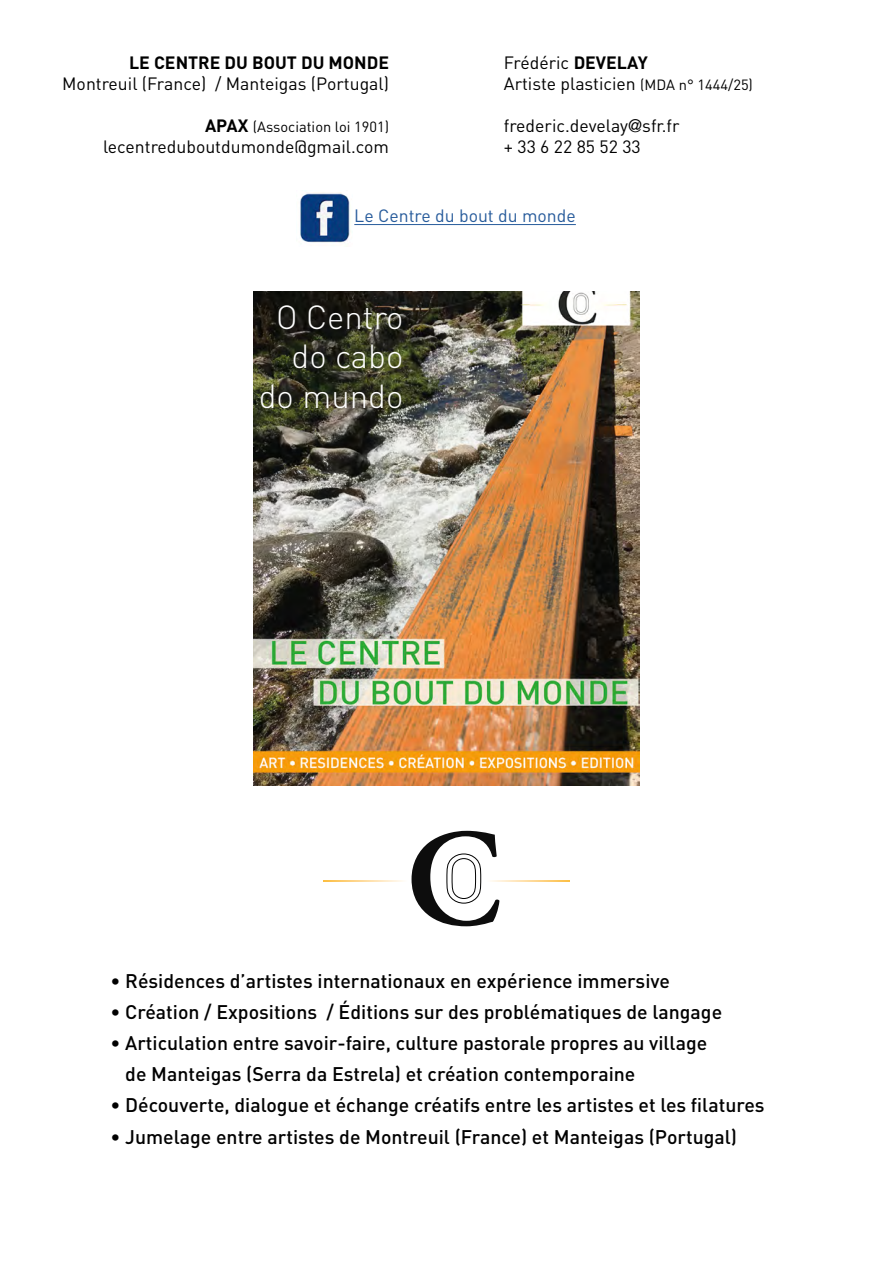
<style>
.page{position:relative;width:893px;height:1263px;background:#fff}
.page>*{position:absolute;margin:0;border:0;box-sizing:border-box;transform-origin:0 0}
.t1{font:300 33px/39.6px "DIN";color:#fff;text-align:right}
.t2{font:500 19.5px/31.2px "DIN";color:#000}
.t3{font:17.7px/21.1px "DIN";color:#000}
.t4{font:700 17.7px "DIN";color:#000}
.t5{font:17.7px "DIN";color:#275b9b}
.t6{font:14.7px "DIN";color:#000}
.s1{font-weight:700;font-size:17.7px}
.s2{font-weight:700}
.s3{font-size:14.7px}
.s4{font-family:"Helvetica Neue"}
</style>
<div class="page">
<img style="left:254px;top:291px;width:385px;height:494px">
<hr style="left:354px;top:224px;width:222px;height:1px;background:#275b9b">
<img style="left:300px;top:192px;width:51px;height:51px">
<svg style="left:412px;top:831px;width:87px;height:95px"></svg>
<svg style="left:485px;top:880px;width:85px;height:1px"></svg>
<svg style="left:323px;top:880px;width:80px;height:1px"></svg>
<p class="t4" style="left:129px;top:51px;width:261px">LE CENTRE DU BOUT DU MONDE</p>
<p class="t3" style="left:62px;top:73px;width:328px">Montreuil (France) / Manteigas (Portugal)</p>
<p class="t6" style="left:205px;top:118px;width:186px"><span class="s1">APAX</span> (Association loi 1901)</p>
<p class="t3" style="left:103px;top:136px;width:288px">lecentreduboutdumonde@gmail.com</p>
<p class="t3" style="left:504px;top:51px;width:251px">Frédéric <span class="s2">DEVELAY<br></span>Artiste plasticien <span class="s3">(MDA n° 1444/25)</span></p>
<p class="t3" style="left:504px;top:115px;width:177px">frederic.develay<span class="s4">@</span>sfr.fr + 33 6 22 85 52 33</p>
<p class="t5" style="left:354px;top:205px;width:223px">Le Centre du bout du monde</p>
<h1 class="t1" style="left:259px;top:297px;width:146px">O Centro do cabo do mundo</h1>
<p class="t2" style="left:111px;top:964px;width:561px">• Résidences d’artistes internationaux en expérience immersive</p>
<p class="t2" style="left:111px;top:995px;width:613px">• Création / Expositions / Éditions sur des problématiques de langage</p>
<p class="t2" style="left:125px;top:1027px;width:583px;text-indent:-15px">• Articulation entre savoir-faire, culture pastorale propres au village de Manteigas (Serra da Estrela) et création contemporaine</p>
<p class="t2" style="left:111px;top:1089px;width:656px">• Découverte, dialogue et échange créatifs entre les artistes et les filatures</p>
<p class="t2" style="left:111px;top:1120px;width:628px">• Jumelage entre artistes de Montreuil (France) et Manteigas (Portugal)</p>
</div>
